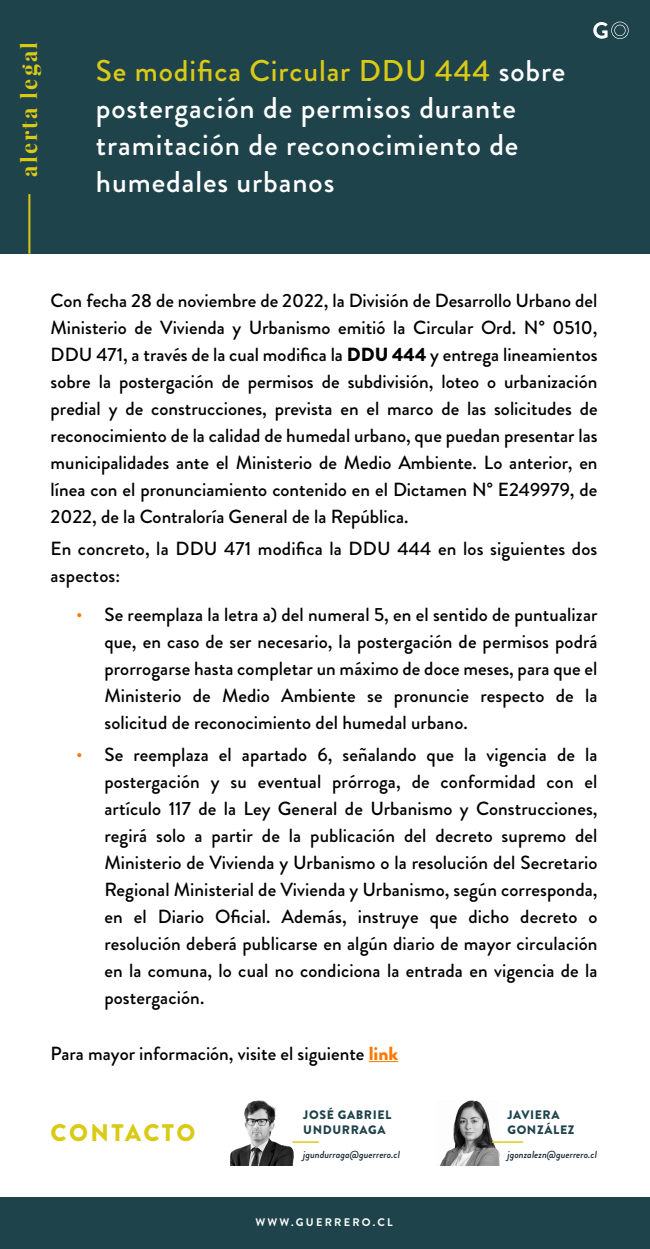
<style>
.page{position:relative;width:650px;height:1249px;background:#fff}
.page>*{position:absolute;margin:0;border:0;box-sizing:border-box;transform-origin:0 0}
.t1{font:500 30px/37px "Brandon Grotesque";letter-spacing:.03em;color:#fff}
.t2{font:900 24px "Brandon Grotesque";letter-spacing:.095em;color:#daca15}
.t3{font:700 21.9px "Playfair Display";letter-spacing:.1em;color:#daca15}
.t4{font:500 19px/27px "Brandon Grotesque";letter-spacing:.005em;color:#000;text-align:justify}
.t5{font:900 19px "Brandon Grotesque";color:#ff7900}
.t6{font:900 12.3px/14.8px "Brandon Grotesque";letter-spacing:.05em;color:#1e434b}
.t7{font:700 11px "Brandon Grotesque";letter-spacing:.2em;color:#fff}
.t8{font:italic 500 10.2px "Brandon Grotesque";color:#142634}
.s1{color:#daca15}
.s2{font-weight:900}
.s3{font-weight:900;color:#ff7900}
</style>
<div class="page">
<div style="left:0;top:0;width:650px;height:254px;background:#1e434b"></div>
<hr style="left:28px;top:194px;width:2px;height:60px;background:#daca15">
<svg style="left:593px;top:22px;width:36px;height:17px"></svg>
<svg style="left:369px;top:1061px;width:29px;height:1px"></svg>
<div style="left:0;top:1197px;width:650px;height:52px;background:#1e434b"></div>
<img style="left:439px;top:1100px;width:61px;height:66px">
<img style="left:230px;top:1100px;width:64px;height:66px">
<hr style="left:292px;top:1141px;width:27px;height:2px;background:#daca15">
<hr style="left:492px;top:1141px;width:31px;height:2px;background:#daca15">
<p class="t3" style="left:15px;top:177px;width:136px;rotate:-90deg">alerta legal</p>
<h1 class="t1" style="left:96px;top:53px;width:471px"><span class="s1">Se modifica Circular DDU 444</span> sobre postergación de permisos durante tramitación de reconocimiento de humedales urbanos</h1>
<p class="t4" style="left:51px;top:287px;width:548px">Con fecha 28 de noviembre de 2022, la División de Desarrollo Urbano del Ministerio de Vivienda y Urbanismo emitió la Circular Ord. N° 0510, DDU 471, a través de la cual modifica la <span class="s2">DDU 444</span> y entrega lineamientos sobre la postergación de permisos de subdivisión, loteo o urbanización predial y de construcciones, prevista en el marco de las solicitudes de reconocimiento de la calidad de humedal urbano, que puedan presentar las municipalidades ante el Ministerio de Medio Ambiente. Lo anterior, en línea con el pronunciamiento contenido en el Dictamen N° E249979, de 2022, de la Contraloría General de la República.</p>
<p class="t4" style="left:51px;top:535px;width:548px">En concreto, la DDU 471 modifica la DDU 444 en los siguientes dos aspectos:</p>
<p class="t5" style="left:77px;top:600px;width:7px">·</p>
<p class="t5" style="left:77px;top:740px;width:7px">·</p>
<p class="t4" style="left:104px;top:601px;width:495px">Se reemplaza la letra a) del numeral 5, en el sentido de puntualizar que, en caso de ser necesario, la postergación de permisos podrá prorrogarse hasta completar un máximo de doce meses, para que el Ministerio de Medio Ambiente se pronuncie respecto de la solicitud de reconocimiento del humedal urbano.</p>
<p class="t4" style="left:104px;top:741px;width:495px">Se reemplaza el apartado 6, señalando que la vigencia de la postergación y su eventual prórroga, de conformidad con el artículo 117 de la Ley General de Urbanismo y Construcciones, regirá solo a partir de la publicación del decreto supremo del Ministerio de Vivienda y Urbanismo o la resolución del Secretario Regional Ministerial de Vivienda y Urbanismo, según corresponda, en el Diario Oficial. Además, instruye que dicho decreto o resolución deberá publicarse en algún diario de mayor circulación en la comuna, lo cual no condiciona la entrada en vigencia de la postergación.</p>
<p class="t4" style="left:51px;top:1040px;width:349px">Para mayor información, visite el siguiente <span class="s3">link</span></p>
<p class="t2" style="left:51px;top:1116px;width:146px">CONTACTO</p>
<p class="t6" style="left:303px;top:1107px;width:90px">JOSÉ GABRIEL<br>UNDURRAGA</p>
<p class="t8" style="left:303px;top:1147px;width:98px">jgundurraga@guerrero.cl</p>
<p class="t7" style="left:255px;top:1215px;width:139px">WWW.GUERRERO.CL</p>
<p class="t6" style="left:507px;top:1107px;width:69px">JAVIERA<br>GONZÁLEZ</p>
<p class="t8" style="left:507px;top:1147px;width:91px">jgonzalezn@guerrero.cl</p>
</div>
